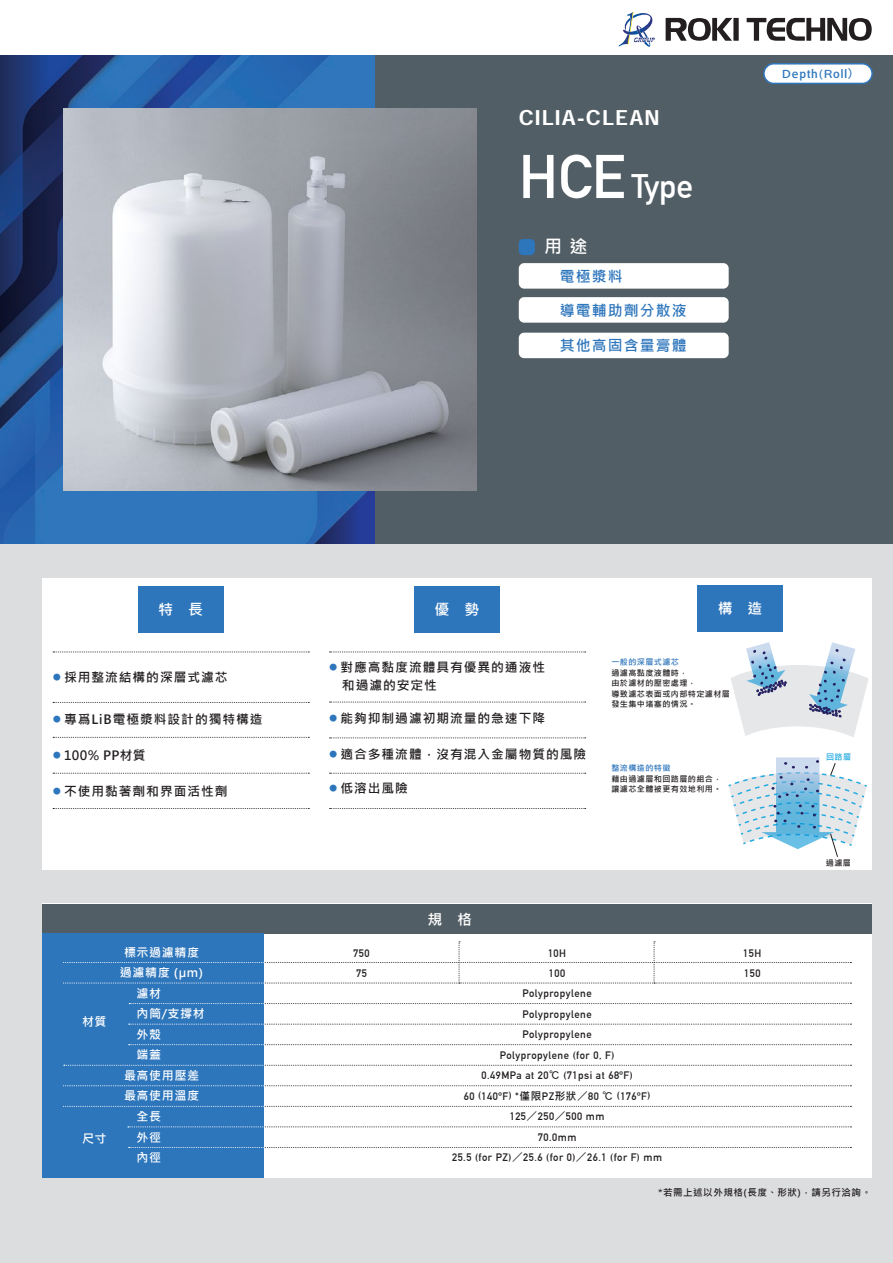
<style>
.page{position:relative;width:893px;height:1263px;background:#fff}
.page>*{position:absolute;margin:0;border:0;box-sizing:border-box;transform-origin:0 0}
.t1{font:700 33.3px "DIN Alternate";color:#fff}
.t2{font:20.25px "Heisei Kaku Go Std W7";letter-spacing:.05em;color:#fff}
.t3{font:700 18px "Microsoft Jheng Hei";color:#fff}
.t4{font:700 15px "Microsoft Jheng Hei";color:#fff}
.t5{font:700 14.85px "Microsoft Jheng Hei";letter-spacing:.075em;color:#2e76bc}
.t6{font:700 14.85px "Microsoft Jheng Hei";color:#fff}
.t7{font:700 12.75px/18px "Microsoft Jheng Hei";letter-spacing:.075em;color:#231f20}
.t8{font:700 12px/20.2px "Microsoft Jheng Hei";letter-spacing:.05em;color:#fff}
.t9{font:12px "Heisei Kaku Go Std W5";letter-spacing:.075em;color:#2e76bc}
.t10{font:700 10.65px/20.5px "DIN Alternate";letter-spacing:.05em;color:#231f20}
.t11{font:700 9.6px "Microsoft Jheng Hei";letter-spacing:.05em;color:#231f20}
.t12{font:700 8.1px/10.5px "Microsoft Jheng Hei";letter-spacing:.05em;color:#231f20}
.t13{font:700 8.1px "Microsoft Jheng Hei";letter-spacing:.05em;color:#2e76bc}
.t14{font:700 8.1px "Microsoft Jheng Hei";color:#24aae1}
.s1{font-size:60.6px}
.s2{font-family:"Heisei Kaku Go Std W5";font-weight:400}
.s3{font-family:"Microsoft Jheng Hei"}
</style>
<div class="page">
<div style="left:374px;top:55px;width:519px;height:489px;background:#525e65"></div>
<img style="left:0;top:55px;width:374px;height:489px">
<img style="left:164px;top:491px;width:210px;height:53px">
<div style="left:0;top:544px;width:893px;height:719px;background:#dcdddf"></div>
<div style="left:43px;top:904px;width:829px;height:274px;background:#fff"></div>
<div style="left:43px;top:578px;width:829px;height:292px;background:#fff"></div>
<div style="left:43px;top:904px;width:829px;height:29px;background:#525e65"></div>
<div style="left:764px;top:64px;width:108px;height:19px;background:#fff;border-radius:10px"></div>
<div style="left:763px;top:63px;width:110px;height:21px;border:2px solid #2e76bc;border-radius:10px"></div>
<div style="left:519px;top:239px;width:16px;height:16px;background:#2e76bc;border-radius:4px"></div>
<div style="left:43px;top:933px;width:221px;height:245px;background:#2e76bc"></div>
<svg style="left:64px;top:941px;width:787px;height:43px"></svg>
<svg style="left:128px;top:1003px;width:723px;height:1px"></svg>
<svg style="left:129px;top:1024px;width:722px;height:1px"></svg>
<svg style="left:129px;top:1044px;width:722px;height:1px"></svg>
<svg style="left:64px;top:1065px;width:787px;height:1px"></svg>
<svg style="left:64px;top:1085px;width:787px;height:1px"></svg>
<svg style="left:64px;top:1106px;width:787px;height:1px"></svg>
<svg style="left:127px;top:1126px;width:724px;height:1px"></svg>
<svg style="left:129px;top:1147px;width:722px;height:1px"></svg>
<svg style="left:53px;top:808px;width:256px;height:1px"></svg>
<svg style="left:53px;top:702px;width:256px;height:1px"></svg>
<svg style="left:53px;top:652px;width:256px;height:1px"></svg>
<svg style="left:53px;top:773px;width:256px;height:1px"></svg>
<svg style="left:53px;top:737px;width:256px;height:1px"></svg>
<svg style="left:330px;top:808px;width:256px;height:1px"></svg>
<svg style="left:330px;top:702px;width:256px;height:1px"></svg>
<svg style="left:330px;top:652px;width:256px;height:1px"></svg>
<svg style="left:330px;top:773px;width:256px;height:1px"></svg>
<svg style="left:330px;top:737px;width:256px;height:1px"></svg>
<div style="left:519px;top:297px;width:210px;height:26px;background:#fff;border-radius:5px"></div>
<div style="left:519px;top:263px;width:210px;height:26px;background:#fff;border-radius:5px"></div>
<div style="left:519px;top:333px;width:210px;height:25px;background:#fff;border-radius:5px"></div>
<div style="left:138px;top:586px;width:85px;height:47px;background:#2e76bc"></div>
<div style="left:415px;top:586px;width:85px;height:47px;background:#2e76bc"></div>
<div style="left:697px;top:586px;width:85px;height:46px;background:#2e76bc"></div>
<svg style="left:731px;top:642px;width:138px;height:95px"></svg>
<svg style="left:728px;top:757px;width:139px;height:100px"></svg>
<img style="left:64px;top:109px;width:412px;height:382px">
<svg style="left:619px;top:12px;width:36px;height:35px"></svg>
<svg style="left:666px;top:18px;width:66px;height:23px"></svg>
<div style="left:733px;top:18px;width:6px;height:23px;background:#231f20"></div>
<svg style="left:747px;top:18px;width:125px;height:23px"></svg>
<h2 class="t2" style="left:519px;top:105px;width:142px">CILIA-CLEAN</h2>
<h1 class="t1" style="left:519px;top:161px;width:176px"><span class="s1">HCE</span> Type</h1>
<h3 class="t3" style="left:544px;top:236px;width:45px">用 途</h3>
<h3 class="t5" style="left:560px;top:267px;width:64px">電極漿料</h3>
<h3 class="t5" style="left:560px;top:301px;width:128px">導電輔助劑分散液</h3>
<h3 class="t5" style="left:560px;top:337px;width:128px">其他高固含量膏體</h3>
<p class="t9" style="left:782px;top:66px;width:79px">Depth(Roll）</p>
<h3 class="t4" style="left:158px;top:600px;width:47px">特 長</h3>
<h3 class="t4" style="left:435px;top:600px;width:46px">優 勢</h3>
<h3 class="t6" style="left:718px;top:599px;width:46px">構 造</h3>
<p class="t7" style="left:53px;top:668px;width:176px"><sup>●</sup> 採用整流結構的深層式濾芯</p>
<p class="t7" style="left:53px;top:710px;width:211px"><sup>●</sup> 專爲LiB電極漿料設計的獨特構造</p>
<p class="t7" style="left:53px;top:746px;width:94px"><sup>●</sup> 100% PP材質</p>
<p class="t7" style="left:53px;top:782px;width:176px"><sup>●</sup> 不使用黏著劑和界面活性劑</p>
<p class="t8" style="left:120px;top:942px;width:85px;text-align:center">標示過濾精度過濾精度 (μm)</p>
<p class="t7" style="left:342px;top:658px;width:205px;text-indent:-12px"><sup>●</sup> 對應高黏度流體具有優異的通液性和過濾的安定性</p>
<p class="t7" style="left:330px;top:709px;width:217px"><sup>●</sup> 能夠抑制過濾初期流量的急速下降</p>
<p class="t7" style="left:330px;top:745px;width:258px"><sup>●</sup> 適合多種流體，沒有混入金屬物質的風險</p>
<p class="t7" style="left:330px;top:780px;width:80px"><sup>●</sup> 低溶出風險</p>
<p class="t13" style="left:611px;top:657px;width:69px">一般的深層式濾芯</p>
<p class="t12" style="left:611px;top:667px;width:120px">過濾高黏度液體時，<br>由於濾材的壓密處理，<br>導致濾芯表面或内部特定濾材層發生集中堵塞的情況。</p>
<p class="t13" style="left:611px;top:763px;width:61px">整流構造的特徵</p>
<p class="t12" style="left:611px;top:774px;width:112px">藉由過濾層和回路層的組合，讓濾芯全體被更有效地利用。</p>
<h3 class="t6" style="left:427px;top:910px;width:46px">規 格</h3>
<p class="t10" style="left:353px;top:942px;width:18px">750<br>75</p>
<p class="t10" style="left:548px;top:942px;width:20px">10H<br>100</p>
<p class="t10" style="left:743px;top:942px;width:20px">15H<br>150</p>
<p class="t14" style="left:826px;top:752px;width:27px">回路層</p>
<p class="t12" style="left:826px;top:858px;width:27px">過濾層</p>
<p class="t8" style="left:82px;top:1012px;width:26px">材質</p>
<p class="t8" style="left:82px;top:1129px;width:26px">尺寸</p>
<p class="t8" style="left:137px;top:983px;width:70px">濾材<br>內筒/支撐材外殼<br>端蓋</p>
<p class="t8" style="left:124px;top:1066px;width:76px;line-height:19.5px">最高使用壓差最高使用溫度</p>
<p class="t8" style="left:137px;top:1106px;width:26px;text-align:justify">全長外徑內徑</p>
<p class="t10" style="left:452px;top:982px;width:212px;text-align:center">Polypropylene<br>Polypropylene<br>Polypropylene<br>Polypropylene (for 0, F)<br>0.49MPa at 20<span class="s2">℃</span> (71psi at 68ºF)<br>60 (140ºF) *<span class="s3">僅限</span>PZ<span class="s3">形狀</span><span class="s2">／</span>80 <span class="s2">℃</span> (176ºF)<br>125<span class="s2">／</span>250<span class="s2">／</span>500 mm<br>70.0mm<br>25.5 (for PZ)<span class="s2">／</span>25.6 (for 0)<span class="s2">／</span>26.1 (for F) mm</p>
<p class="t11" style="left:658px;top:1187px;width:215px">*若需上述以外規格(長度、形狀)，請另行洽詢。</p>
</div>
